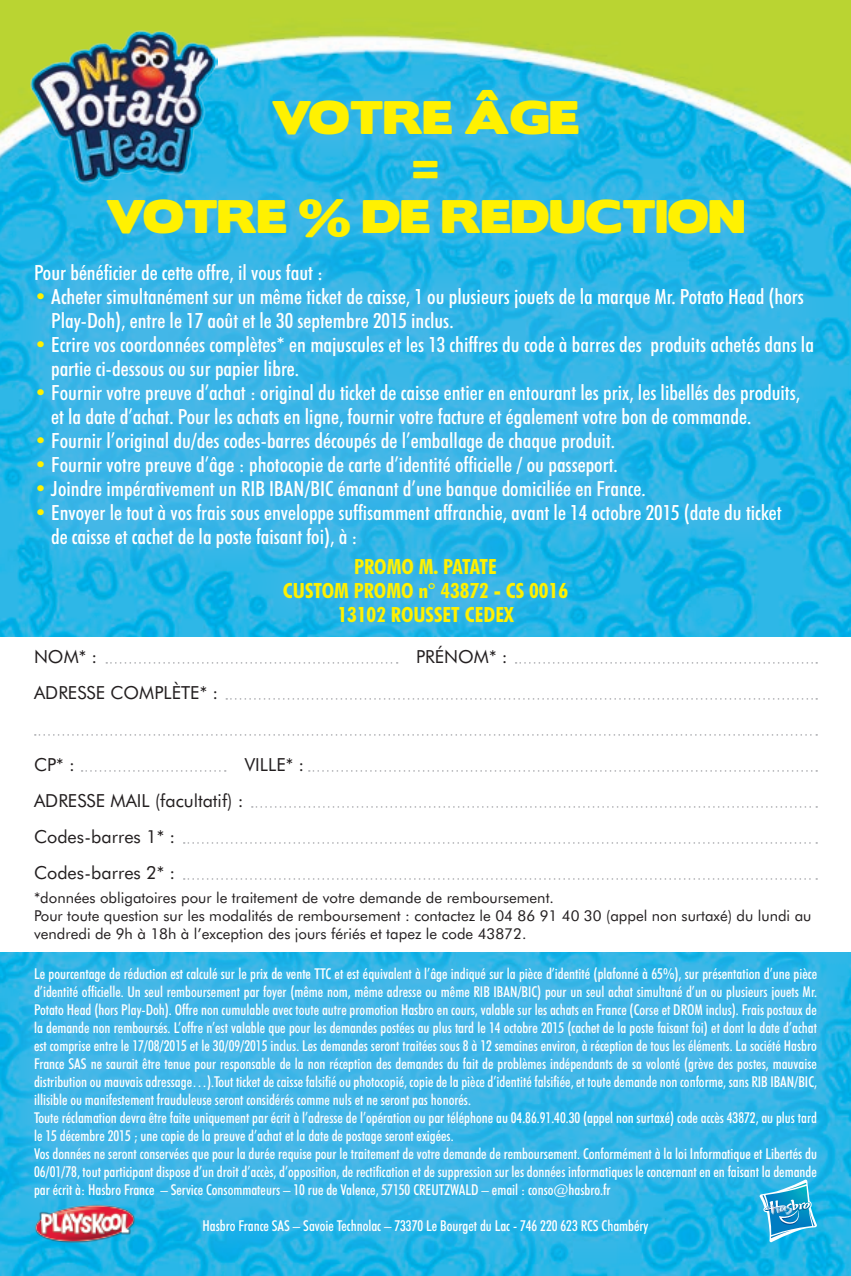
<style>
.page{position:relative;width:851px;height:1276px;background:#fff}
.page>*{position:absolute;margin:0;border:0;box-sizing:border-box;transform-origin:0 0}
.t1{font:42px/45px "Boris Black Bloxx";color:#fff101;text-align:center}
.t2{font:500 condensed 21px/24px "Futura BT";color:#fff;scale:1.05 1}
.t3{font:700 condensed 21px/24px "Futura BT";color:#fff101;text-align:center;scale:1.05 1}
.t4{font:18px/36px "Futura BT";color:#231f20}
.t5{font:500 condensed 15px/18px "Futura BT";color:#fff}
.t6{font:15px/18px "Futura BT";color:#231f20}
.s1{color:#fff101}
</style>
<div class="page">
<img style="left:0;top:0;width:850px;height:1276px">
<div style="left:0;top:225px;width:850px;height:436px;background:#50b7e8;opacity:.75"></div>
<div style="left:0;top:928px;width:850px;height:343px;background:#50b7e8;opacity:.75"></div>
<div style="left:70px;top:52px;width:713px;height:224px;background:#50b7e8;opacity:.75"></div>
<div style="left:0;top:637px;width:850px;height:315px;background:#fff"></div>
<svg style="left:106px;top:662px;width:291px;height:1px"></svg>
<svg style="left:226px;top:698px;width:591px;height:1px"></svg>
<svg style="left:35px;top:734px;width:782px;height:1px"></svg>
<svg style="left:82px;top:770px;width:144px;height:1px"></svg>
<svg style="left:309px;top:770px;width:508px;height:1px"></svg>
<svg style="left:252px;top:806px;width:565px;height:1px"></svg>
<svg style="left:184px;top:842px;width:633px;height:1px"></svg>
<svg style="left:184px;top:878px;width:633px;height:1px"></svg>
<svg style="left:515px;top:662px;width:302px;height:1px"></svg>
<img style="left:30px;top:30px;width:188px;height:155px">
<svg style="left:759px;top:1179px;width:57px;height:63px;background:#3fb1dc"></svg>
<img style="left:771px;top:1204px;width:16px;height:10px">
<img style="left:34px;top:1204px;width:101px;height:39px">
<h1 class="t1" style="left:271px;top:96px;width:309px">VOTRE ÂGE =</h1>
<h1 class="t1" style="left:106px;top:195px;width:640px">VOTRE % DE REDUCTION</h1>
<h2 class="t2" style="left:34px;top:260px;width:277px">Pour bénéficier de cette offre, il vous faut :</h2>
<h2 class="t2" style="left:51px;top:284px;width:718px;text-indent:-17px"><span class="s1">•</span> Acheter simultanément sur un même ticket de caisse, 1 ou plusieurs jouets de la marque Mr. Potato Head (hors<br>Play-Doh), entre le 17 août et le 30 septembre 2015 inclus.</h2>
<h2 class="t2" style="left:51px;top:332px;width:728px;text-indent:-17px"><span class="s1">•</span> Ecrire vos coordonnées complètes* en majuscules et les 13 chiffres du code à barres des produits achetés dans la partie ci-dessous ou sur papier libre.</h2>
<h2 class="t2" style="left:51px;top:380px;width:714px;text-indent:-17px"><span class="s1">•</span> Fournir votre preuve d’achat : original du ticket de caisse entier en entourant les prix, les libellés des produits, et la date d’achat. Pour les achats en ligne, fournir votre facture et également votre bon de commande.</h2>
<h2 class="t2" style="left:34px;top:428px;width:555px"><span class="s1">•</span> Fournir l’original du/des codes-barres découpés de l’emballage de chaque produit.</h2>
<h2 class="t2" style="left:34px;top:452px;width:557px"><span class="s1">•</span> Fournir votre preuve d’âge : photocopie de carte d’identité officielle / ou passeport.</h2>
<h2 class="t2" style="left:34px;top:476px;width:584px"><span class="s1">•</span> Joindre impérativement un RIB IBAN/BIC émanant d’une banque domiciliée en France.</h2>
<h2 class="t2" style="left:51px;top:500px;width:697px;text-indent:-17px"><span class="s1">•</span> Envoyer le tout à vos frais sous enveloppe suffisamment affranchie, avant le 14 octobre 2015 (date du ticket de caisse et cachet de la poste faisant foi), à :</h2>
<h2 class="t3" style="left:283px;top:554px;width:273px">PROMO M. PATATE<br>CUSTOM PROMO n° 43872 - CS 0016<br>13102 ROUSSET CEDEX</h2>
<p class="t4" style="left:34px;top:639px;width:65px">NOM* :</p>
<p class="t4" style="left:416px;top:639px;width:93px">PRÉNOM* :</p>
<p class="t4" style="left:34px;top:675px;width:186px">ADRESSE COMPLÈTE* :</p>
<p class="t4" style="left:34px;top:747px;width:42px">CP* :</p>
<p class="t4" style="left:245px;top:747px;width:61px">VILLE* :</p>
<p class="t4" style="left:34px;top:783px;width:211px">ADRESSE MAIL (facultatif) :<br>Codes-barres 1* :<br>Codes-barres 2* :</p>
<p class="t6" style="left:34px;top:889px;width:778px">*données obligatoires pour le traitement de votre demande de remboursement.<br>Pour toute question sur les modalités de remboursement : contactez le 04 86 91 40 30 (appel non surtaxé) du lundi au vendredi de 9h à 18h à l’exception des jours fériés et tapez le code 43872.</p>
<p class="t5" style="left:34px;top:964px;width:784px">Le pourcentage de réduction est calculé sur le prix de vente TTC et est équivalent à l’âge indiqué sur la pièce d’identité (plafonné à 65%), sur présentation d’une pièce d’identité officielle. Un seul remboursement par foyer (même nom, même adresse ou même RIB IBAN/BIC) pour un seul achat simultané d’un ou plusieurs jouets Mr.<br>Potato Head (hors Play-Doh). Offre non cumulable avec toute autre promotion Hasbro en cours, valable sur les achats en France (Corse et DROM inclus). Frais postaux de la demande non remboursés. L’offre n’est valable que pour les demandes postées au plus tard le 14 octobre 2015 (cachet de la poste faisant foi) et dont la date d’achat est comprise entre le 17/08/2015 et le 30/09/2015 inclus. Les demandes seront traitées sous 8 à 12 semaines environ, à réception de tous les éléments. La société Hasbro France SAS ne saurait être tenue pour responsable de la non réception des demandes du fait de problèmes indépendants de sa volonté (grève des postes, mauvaise distribution ou mauvais adressage…).Tout ticket de caisse falsifié ou photocopié, copie de la pièce d’identité falsifiée, et toute demande non conforme, sans RIB IBAN/BIC, illisible ou manifestement frauduleuse seront considérés comme nuls et ne seront pas honorés.<br>Toute réclamation devra être faite uniquement par écrit à l’adresse de l’opération ou par téléphone au 04.86.91.40.30 (appel non surtaxé) code accès 43872, au plus tard le 15 décembre 2015 ; une copie de la preuve d’achat et la date de postage seront exigées.<br>Vos données ne seront conservées que pour la durée requise pour le traitement de votre demande de remboursement. Conformément à la loi Informatique et Libertés du 06/01/78, tout participant dispose d’un droit d’accès, d’opposition, de rectification et de suppression sur les données informatiques le concernant en en faisant la demande par écrit à: Hasbro France – Service Consommateurs – 10 rue de Valence, 57150 CREUTZWALD – email : conso@hasbro.fr</p>
<p class="t5" style="left:202px;top:1216px;width:447px">Hasbro France SAS – Savoie Technolac – 73370 Le Bourget du Lac - 746 220 623 RCS Chambéry</p>
</div>
